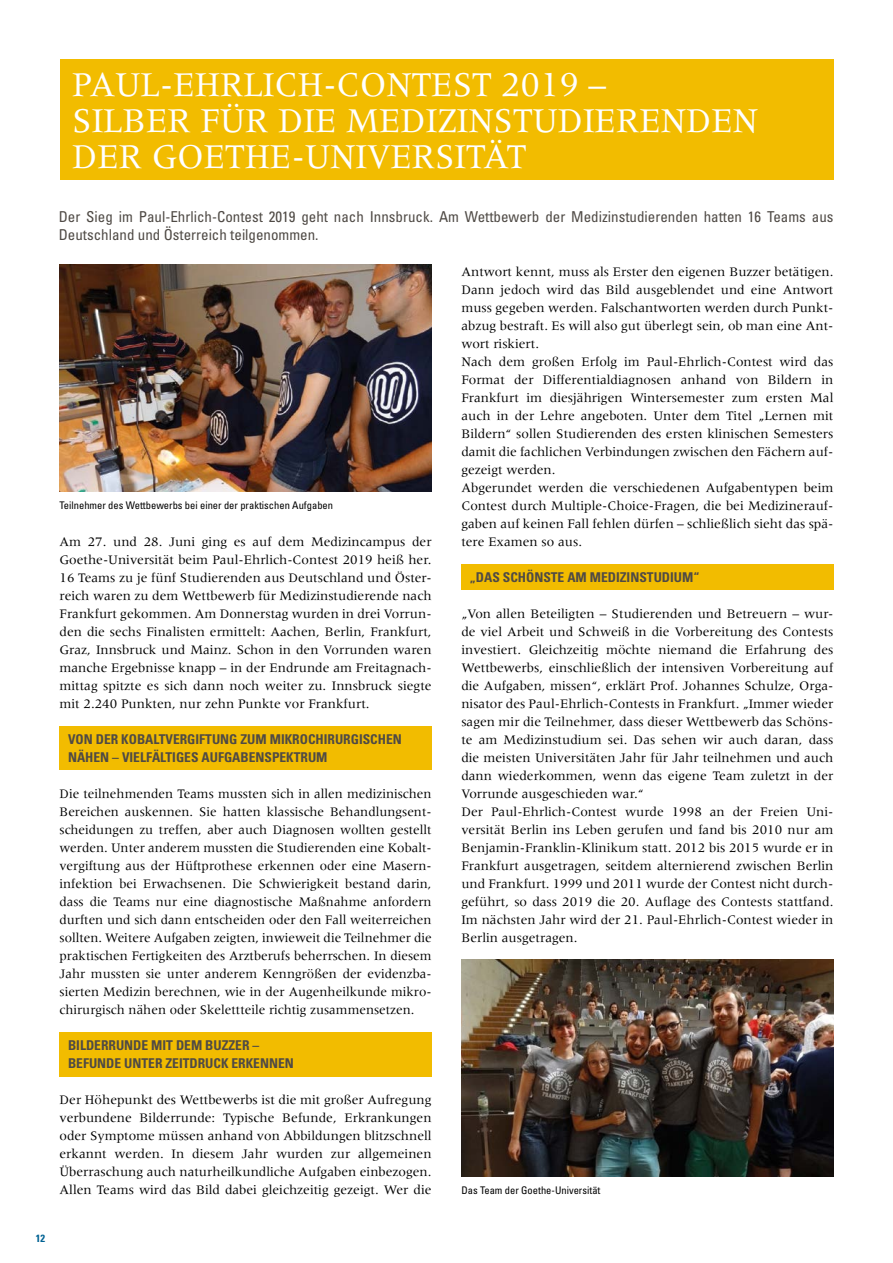
<style>
.page{position:relative;width:893px;height:1263px;background:#fff}
.page>*{position:absolute;margin:0;border:0;box-sizing:border-box;transform-origin:0 0}
.t1{font:36px/36px "Meridien LT Std";letter-spacing:-.005em;color:#fff}
.t2{font:condensed 15px/18px "Univers";color:#4f4a45}
.t3{font:13.5px/18px "Meridien LT Std";color:#000}
.t4{font:700 condensed 13.5px/18px "Univers";color:#4f4a45}
.t5{font:condensed 10.5px "Univers";color:#000}
.t6{font:700 condensed 10.5px "Univers";color:#006293}
</style>
<div class="page">
<div style="left:60px;top:60px;width:773px;height:120px;background:#f2bc00"></div>
<div style="left:60px;top:726px;width:372px;height:25px;background:#f2bc00"></div>
<div style="left:60px;top:744px;width:372px;height:25px;background:#f2bc00"></div>
<div style="left:60px;top:1032px;width:372px;height:25px;background:#f2bc00"></div>
<div style="left:60px;top:1050px;width:372px;height:27px;background:#f2bc00"></div>
<div style="left:461px;top:564px;width:372px;height:25px;background:#f2bc00"></div>
<img style="left:60px;top:264px;width:372px;height:228px">
<img style="left:461px;top:960px;width:372px;height:216px">
<h1 class="t1" style="left:72px;top:66px;width:687px">PAUL-EHRLICH-CONTEST 2019 –<br>SILBER FÜR DIE MEDIZINSTUDIERENDEN<br>DER GOETHE-UNIVERSITÄT</h1>
<p class="t2" style="left:59px;top:207px;width:776px">Der Sieg im Paul-Ehrlich-Contest 2019 geht nach Innsbruck. Am Wettbewerb der Medizinstudierenden hatten 16 Teams aus<br>Deutschland und Österreich teilgenommen.</p>
<p class="t5" style="left:60px;top:498px;width:275px">Teilnehmer des Wettbewerbs bei einer der praktischen Aufgaben</p>
<p class="t3" style="left:60px;top:532px;width:374px;text-align:justify">Am 27. und 28. Juni ging es auf dem Medizincampus der Goethe-Universität beim Paul-Ehrlich-Contest 2019 heiß her.<br>16 Teams zu je fünf Studierenden aus Deutschland und Öster&shy;reich waren zu dem Wettbewerb für Medizinstudierende nach Frankfurt gekommen. Am Donnerstag wurden in drei Vorrun&shy;den die sechs Finalisten ermittelt: Aachen, Berlin, Frankfurt, Graz, Innsbruck und Mainz. Schon in den Vorrunden waren manche Ergebnisse knapp – in der Endrunde am Freitagnach&shy;mittag spitzte es sich dann noch weiter zu. Innsbruck siegte mit 2.240 Punkten, nur zehn Punkte vor Frankfurt.</p>
<p class="t4" style="left:68px;top:730px;width:335px">VON DER KOBALTVERGIFTUNG ZUM MIKROCHIRURGISCHEN<br>NÄHEN – VIELFÄLTIGES AUFGABENSPEKTRUM</p>
<p class="t3" style="left:60px;top:784px;width:374px">Die teilnehmenden Teams mussten sich in allen medizinischen Bereichen auskennen. Sie hatten klassische Behandlungsent&shy;scheidungen zu treffen, aber auch Diagnosen wollten gestellt werden. Unter anderem mussten die Studierenden eine Kobalt&shy;vergiftung aus der Hüftprothese erkennen oder eine Masern&shy;infektion bei Erwachsenen. Die Schwierigkeit bestand darin, dass die Teams nur eine diagnostische Maßnahme anfordern durften und sich dann entscheiden oder den Fall weiterreichen sollten. Weitere Aufgaben zeigten, inwieweit die Teilnehmer die praktischen Fertigkeiten des Arztberufs beherrschen. In diesem Jahr mussten sie unter anderem Kenngrößen der evidenzba&shy;sierten Medizin berechnen, wie in der Augenheilkunde mikro&shy;chirurgisch nähen oder Skelettteile richtig zusammensetzen.</p>
<p class="t4" style="left:68px;top:1036px;width:227px">BILDERRUNDE MIT DEM BUZZER –<br>BEFUNDE UNTER ZEITDRUCK ERKENNEN</p>
<p class="t3" style="left:60px;top:1090px;width:374px;text-align:justify">Der Höhepunkt des Wettbewerbs ist die mit großer Aufregung verbundene Bilderrunde: Typische Befunde, Erkrankungen oder Symptome müssen anhand von Abbildungen blitzschnell erkannt werden. In diesem Jahr wurden zur allgemeinen Überraschung auch naturheilkundliche Aufgaben einbezogen.<br>Allen Teams wird das Bild dabei gleichzeitig gezeigt. Wer die</p>
<p class="t3" style="left:461px;top:262px;width:374px">Antwort kennt, muss als Erster den eigenen Buzzer betätigen.<br>Dann jedoch wird das Bild ausgeblendet und eine Antwort muss gegeben werden. Falschantworten werden durch Punkt&shy;abzug bestraft. Es will also gut überlegt sein, ob man eine Ant&shy;wort riskiert.<br>Nach dem großen Erfolg im Paul-Ehrlich-Contest wird das Format der Differentialdiagnosen anhand von Bildern in Frankfurt im diesjährigen Wintersemester zum ersten Mal auch in der Lehre angeboten. Unter dem Titel „Lernen mit Bildern“ sollen Studierenden des ersten klinischen Semesters damit die fachlichen Verbindungen zwischen den Fächern auf&shy;gezeigt werden.<br>Abgerundet werden die verschiedenen Aufgabentypen beim Contest durch Multiple-Choice-Fragen, die bei Medizinerauf&shy;gaben auf keinen Fall fehlen dürfen – schließlich sieht das spä&shy;tere Examen so aus.</p>
<p class="t4" style="left:470px;top:568px;width:231px">„DAS SCHÖNSTE AM MEDIZINSTUDIUM“</p>
<p class="t3" style="left:461px;top:604px;width:374px">„Von allen Beteiligten – Studierenden und Betreuern – wur&shy;de viel Arbeit und Schweiß in die Vorbereitung des Contests investiert. Gleichzeitig möchte niemand die Erfahrung des Wettbewerbs, einschließlich der intensiven Vorbereitung auf die Aufgaben, missen“, erklärt Prof. Johannes Schulze, Orga&shy;nisator des Paul-Ehrlich-Contests in Frankfurt. „Immer wieder sagen mir die Teilnehmer, dass dieser Wettbewerb das Schöns&shy;te am Medizinstudium sei. Das sehen wir auch daran, dass die meisten Universitäten Jahr für Jahr teilnehmen und auch dann wiederkommen, wenn das eigene Team zuletzt in der Vorrunde ausgeschieden war.“<br>Der Paul-Ehrlich-Contest wurde 1998 an der Freien Uni&shy;versität Berlin ins Leben gerufen und fand bis 2010 nur am Benjamin-Franklin-Klinikum statt. 2012 bis 2015 wurde er in Frankfurt ausgetragen, seitdem alternierend zwischen Berlin und Frankfurt. 1999 und 2011 wurde der Contest nicht durch&shy;geführt, so dass 2019 die 20. Auflage des Contests stattfand.<br>Im nächsten Jahr wird der 21. Paul-Ehrlich-Contest wieder in Berlin ausgetragen.</p>
<p class="t5" style="left:461px;top:1183px;width:141px">Das Team der Goethe-Universität</p>
<p class="t6" style="left:36px;top:1231px;width:11px">12</p>
</div>
